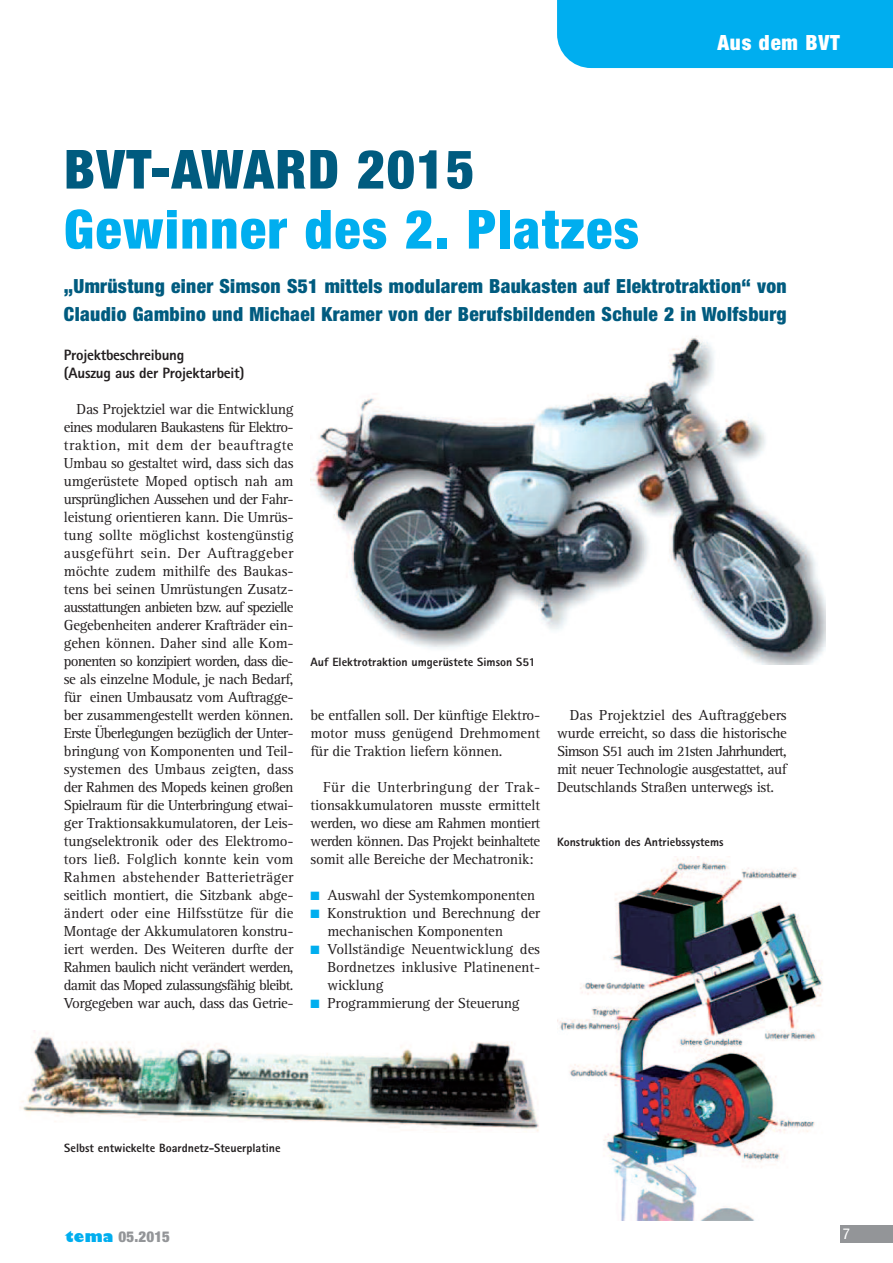
<style>
.page{position:relative;width:893px;height:1263px;background:#fff}
.page>*{position:absolute;margin:0;border:0;box-sizing:border-box;transform-origin:0 0}
.t1{font:900 condensed 54px "Helvetica Neue";letter-spacing:.03em;color:#00aeef}
.t2{font:900 condensed 54px "Helvetica Neue";letter-spacing:.03em;color:#005b7f}
.t3{font:900 condensed 21px "Helvetica Neue";letter-spacing:.04em;color:#fff}
.t4{font:900 condensed 19.5px/28px "Helvetica Neue";letter-spacing:.015em;color:#005b7f}
.t5{font:15px/18px "Rotis Serif";letter-spacing:-.015em;color:#231f20;text-align:justify}
.t6{font:800 15px/18px "Rotis Sans Serif";letter-spacing:-.015em;color:#231f20}
.t7{font:900 condensed 15px "Helvetica Neue";letter-spacing:.01em;color:#939598}
.t8{font:condensed 15px "Helvetica Neue";color:#fff}
.t9{font:800 12px "Rotis Sans Serif";color:#231f20}
.s1{color:#00aeef}
.s2{font-family:"Gill Sans";font-weight:800;font-stretch:normal;color:#00aeef}
</style>
<div class="page">
<img style="left:310px;top:336px;width:515px;height:329px">
<div style="left:557px;top:0;width:336px;height:68px;background:#00aeef"></div>
<div style="left:840px;top:1226px;width:53px;height:17px;background:#939598"></div>
<img style="left:20px;top:1030px;width:519px;height:102px">
<img style="left:557px;top:857px;width:265px;height:364px">
<h2 class="t3" style="left:717px;top:26px;width:124px">Aus dem BVT</h2>
<h1 class="t2" style="left:64px;top:125px;width:412px">BVT-AWARD 2015</h1>
<h1 class="t1" style="left:64px;top:185px;width:576px">Gewinner des 2. Platzes</h1>
<h3 class="t4" style="left:64px;top:271px;width:724px">„Umrüstung einer Simson S51 mittels modularem Baukasten auf Elektrotraktion“ von<br>Claudio Gambino und Michael Kramer von der Berufsbildenden Schule 2 in Wolfsburg</h3>
<p class="t6" style="left:64px;top:348px;width:182px">Projektbeschreibung<br>(Auszug aus der Projektarbeit)</p>
<p class="t5" style="left:64px;top:402px;width:231px;text-indent:13px">Das Projektziel war die Entwicklung eines modularen Baukastens für Elektro&shy;traktion, mit dem der beauftragte Umbau so gestaltet wird, dass sich das umgerüstete Moped optisch nah am ursprünglichen Aussehen und der Fahr&shy;leistung orientieren kann. Die Umrüs&shy;tung sollte möglichst kostengünstig ausgeführt sein. Der Auftraggeber möchte zudem mithilfe des Baukas&shy;tens bei seinen Umrüstungen Zusatz&shy;ausstattungen anbieten bzw. auf spezielle Gegebenheiten anderer Krafträder ein&shy;gehen können. Daher sind alle Kom&shy;ponenten so konzipiert worden, dass die&shy;se als einzelne Module, je nach Bedarf, für einen Umbausatz vom Auftragge&shy;ber zusammengestellt werden können.<br>Erste Überlegungen bezüglich der Unter&shy;bringung von Komponenten und Teil&shy;systemen des Umbaus zeigten, dass der Rahmen des Mopeds keinen großen Spielraum für die Unterbringung etwai&shy;ger Traktionsakkumulatoren, der Leis&shy;tungselektronik oder des Elektromo&shy;tors ließ. Folglich konnte kein vom Rahmen abstehender Batterieträger seitlich montiert, die Sitzbank abge&shy;ändert oder eine Hilfsstütze für die Montage der Akkumulatoren konstru&shy;iert werden. Des Weiteren durfte der Rahmen baulich nicht verändert werden, damit das Moped zulassungsfähig bleibt.<br>Vorgegeben war auch, dass das Getrie-</p>
<p class="t9" style="left:311px;top:658px;width:226px">Auf Elektrotraktion umgerüstete Simson S51</p>
<p class="t5" style="left:311px;top:708px;width:231px">be entfallen soll. Der künftige Elektro&shy;motor muss genügend Drehmoment für die Traktion liefern können.</p>
<p class="t5" style="left:311px;top:780px;width:231px;text-indent:13px">Für die Unterbringung der Trak&shy;tionsakkumulatoren musste ermittelt werden, wo diese am Rahmen montiert werden können. Das Projekt beinhaltete somit alle Bereiche der Mechatronik:</p>
<p class="t5" style="left:311px;top:888px;width:226px"><span class="s1">■</span> Auswahl der Systemkomponenten</p>
<p class="t5" style="left:328px;top:906px;width:214px;text-indent:-17px"><span class="s1">■</span> Konstruktion und Berechnung der mechanischen Komponenten</p>
<p class="t5" style="left:328px;top:942px;width:214px;text-indent:-17px"><span class="s1">■</span> Vollständige Neuentwicklung des Bordnetzes inklusive Platinenent&shy;wicklung</p>
<p class="t5" style="left:311px;top:996px;width:211px"><span class="s1">■</span> Programmierung der Steuerung</p>
<p class="t5" style="left:557px;top:708px;width:231px;text-indent:13px">Das Projektziel des Auftraggebers wurde erreicht, so dass die historische Simson S51 auch im 21sten Jahrhundert, mit neuer Technologie ausgestattet, auf Deutschlands Straßen unterwegs ist.</p>
<p class="t9" style="left:557px;top:838px;width:168px">Konstruktion des Antriebssystems</p>
<p class="t9" style="left:64px;top:1144px;width:218px">Selbst entwickelte Boardnetz-Steuerplatine</p>
<p class="t7" style="left:65px;top:1225px;width:106px"><span class="s2">tema</span> 05.2015</p>
<p class="t8" style="left:843px;top:1228px;width:9px">7</p>
</div>
